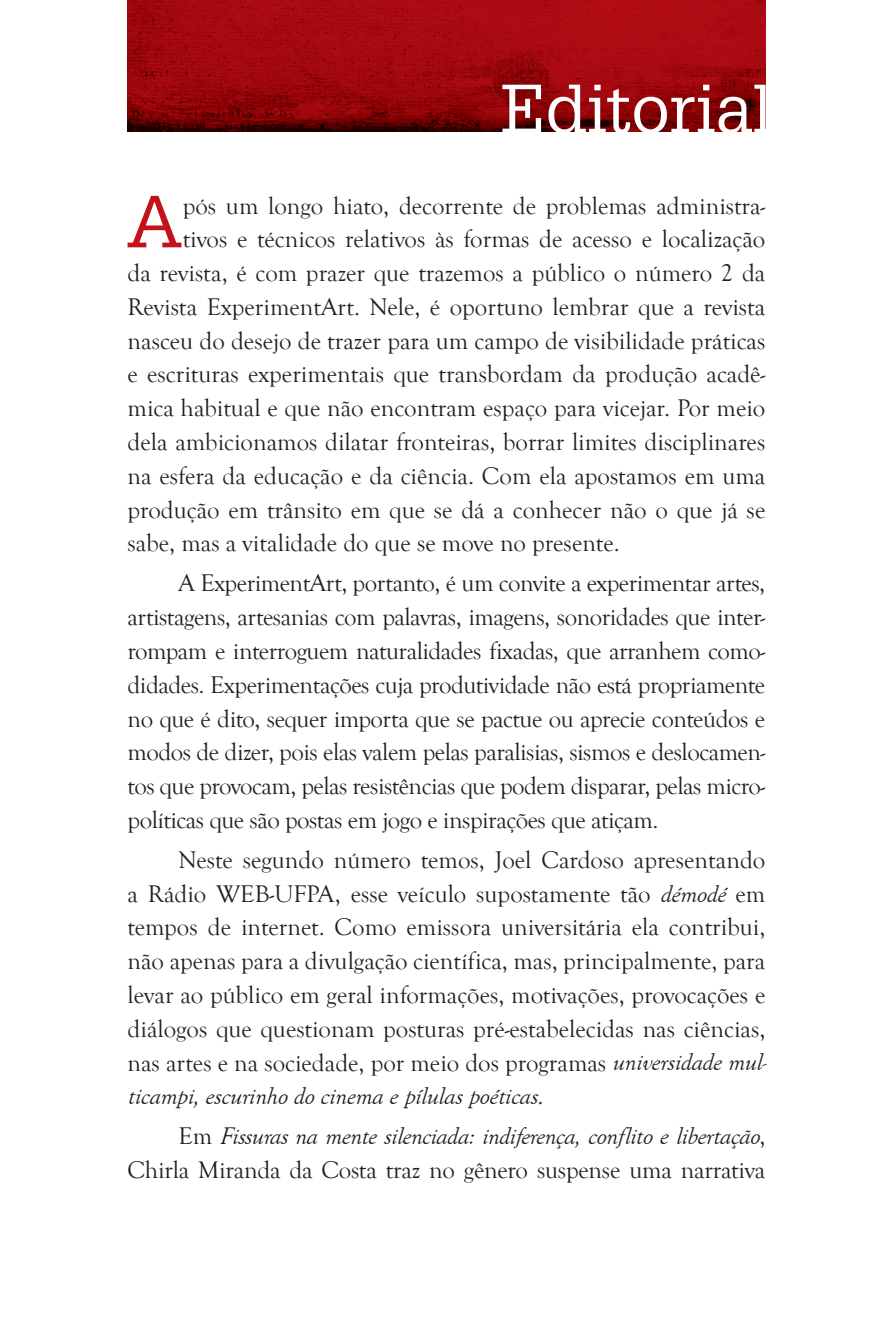
<style>
.page{position:relative;width:893px;height:1340px;background:#fff}
.page>*{position:absolute;margin:0;border:0;box-sizing:border-box;transform-origin:0 0}
.t1{font:71.77px "Glypha LT Std";color:#c4121a}
.t2{font:67.5px "Glypha LT Std";color:#fff}
.t3{font:24.75px/33.8px "Goudy Old Style T";color:#231f20;text-align:justify}
.t4{font:italic 24.75px/33.8px "Goudy Old Style T";color:#231f20;text-align:right}
.s1{font-style:italic}
.s2{font-style:normal}
</style>
<div class="page">
<img style="left:128px;top:0;width:637px;height:132px">
<h2 class="t2" style="left:500px;top:68px;width:273px">Editorial</h2>
<h1 class="t1" style="left:127px;top:178px;width:57px">A</h1>
<p class="t3" style="left:183px;top:189px;width:584px">pós um longo hiato, decorrente de problemas administra-</p>
<p class="t3" style="left:183px;top:223px;width:584px">tivos e técnicos relativos às formas de acesso e localização</p>
<p class="t3" style="left:128px;top:257px;width:639px">da revista, é com prazer que trazemos a público o número 2 da</p>
<p class="t3" style="left:128px;top:290px;width:639px">Revista ExperimentArt. Nele, é oportuno lembrar que a revista</p>
<p class="t3" style="left:128px;top:324px;width:639px">nasceu do desejo de trazer para um campo de visibilidade práticas</p>
<p class="t3" style="left:128px;top:358px;width:639px">e escrituras experimentais que transbordam da produção acadê-</p>
<p class="t3" style="left:128px;top:392px;width:639px">mica habitual e que não encontram espaço para vicejar. Por meio</p>
<p class="t3" style="left:128px;top:425px;width:639px">dela ambicionamos dilatar fronteiras, borrar limites disciplinares</p>
<p class="t3" style="left:128px;top:459px;width:639px">na esfera da educação e da ciência. Com ela apostamos em uma</p>
<p class="t3" style="left:128px;top:493px;width:639px">produção em trânsito em que se dá a conhecer não o que já se</p>
<p class="t3" style="left:128px;top:527px;width:494px">sabe, mas a vitalidade do que se move no presente.</p>
<p class="t3" style="left:128px;top:567px;width:639px;text-indent:51px">A ExperimentArt, portanto, é um convite a experimentar artes, artistagens, artesanias com palavras, imagens, sonoridades que inter&shy;rompam e interroguem naturalidades fixadas, que arranhem como&shy;didades. Experimentações cuja produtividade não está propriamente no que é dito, sequer importa que se pactue ou aprecie conteúdos e modos de dizer, pois elas valem pelas paralisias, sismos e deslocamen&shy;tos que provocam, pelas resistências que podem disparar, pelas micro&shy;políticas que são postas em jogo e inspirações que atiçam.</p>
<p class="t3" style="left:128px;top:843px;width:644px;text-align:left;text-indent:51px">Neste segundo número temos, Joel Cardoso apresentando a Rádio WEB-UFPA, esse veículo supostamente tão <span class="s1">démodé</span> em tempos de internet. Como emissora universitária ela contribui, não apenas para a divulgação científica, mas, principalmente, para levar ao público em geral informações, motivações, provocações e diálogos que questionam posturas pré-estabelecidas nas ciências, nas artes e na sociedade, por meio dos programas <span class="s1">universidademul&shy;ticampi,escurinho do cinema epílulaspoéticas</span>.</p>
<p class="t4" style="left:128px;top:1120px;width:639px"><span class="s2">E m</span> Fissuras na mente silenciada: indiferença, conflito e libertação<span class="s2">,<br>Chirla Miranda da Costa traz no gênero suspense uma narrativa</span></p>
</div>
